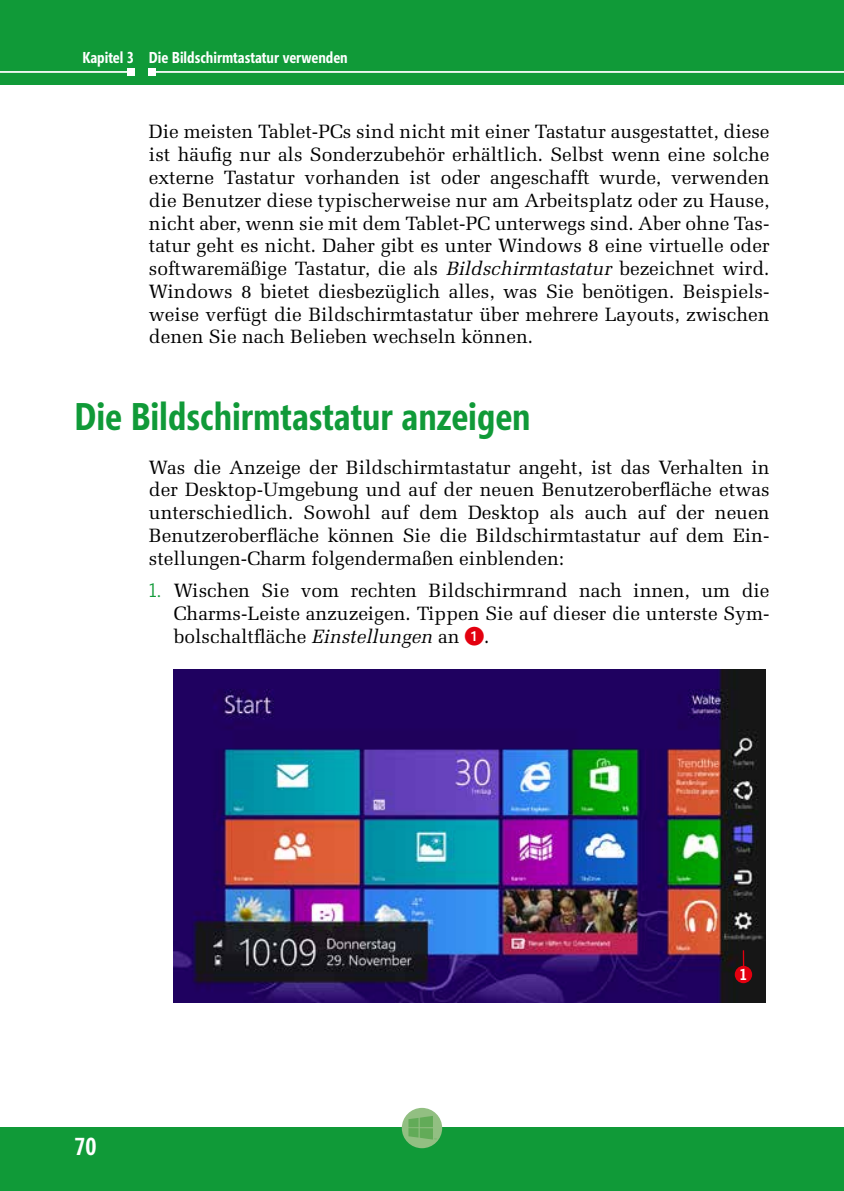
<style>
.page{position:relative;width:844px;height:1191px;background:#fff}
.page>*{position:absolute;margin:0;border:0;box-sizing:border-box;transform-origin:0 0}
.t1{font:700 38.5px "Segoe Condensed";color:#109a38}
.t2{font:700 24.5px "Segoe Condensed";color:#fff}
.t3{font:19.25px/22.8px "Melior";color:#000;text-align:justify}
.t4{font:700 15.75px "Segoe Condensed";color:#fff}
.s1{font-style:italic}
.s2{font-family:"Segoe Condensed";color:#109a38}
.s3{font-family:"European Pi One";color:#e3000f}
</style>
<div class="page">
<div style="left:0;top:0;width:843px;height:85px;background:#109a38"></div>
<div style="left:0;top:1127px;width:843px;height:64px;background:#109a38"></div>
<hr style="left:0;top:71px;width:130px;height:2px;background:#fff">
<div style="left:127px;top:68px;width:7px;height:7px;background:#fff"></div>
<hr style="left:152px;top:71px;width:691px;height:2px;background:#fff">
<div style="left:149px;top:68px;width:7px;height:7px;background:#fff"></div>
<div style="left:401px;top:1107px;width:41px;height:41px;background:#92bf82;border-radius:50%"></div>
<svg style="left:408px;top:1116px;width:28px;height:23px"></svg>
<img style="left:174px;top:670px;width:591px;height:332px">
<hr style="left:742px;top:950px;width:2px;height:21px;background:#e3000f">
<div style="left:734px;top:965px;width:18px;height:18px;background:#e3000f;border-radius:50%"></div>
<p class="t4" style="left:82px;top:48px;width:267px">Kapitel 3 Die Bildschirmtastatur verwenden</p>
<p class="t3" style="left:149px;top:121px;width:622px">Die meisten Tablet-PCs sind nicht mit einer Tastatur ausgestattet, diese ist häufig nur als Sonderzubehör erhältlich. Selbst wenn eine solche externe Tastatur vorhanden ist oder angeschafft wurde, verwenden die Benutzer diese typischerweise nur am Arbeitsplatz oder zu Hause, nicht aber, wenn sie mit dem Tablet-PC unterwegs sind. Aber ohne Tas&shy;tatur geht es nicht. Daher gibt es unter Windows 8 eine virtuelle oder softwaremäßige Tastatur, die als <span class="s1">Bildschirmtastatur</span> bezeichnet wird.<br>Windows 8 bietet diesbezüglich alles, was Sie benötigen. Beispiels&shy;weise verfügt die Bildschirmtastatur über mehrere Layouts, zwischen denen Sie nach Belieben wechseln können.</p>
<h1 class="t1" style="left:74px;top:394px;width:457px">Die Bildschirmtastatur anzeigen</h1>
<p class="t3" style="left:149px;top:456px;width:622px">Was die Anzeige der Bildschirmtastatur angeht, ist das Verhalten in der Desktop-Umgebung und auf der neuen Benutzeroberfläche etwas unterschiedlich. Sowohl auf dem Desktop als auch auf der neuen Benutzeroberfläche können Sie die Bildschirmtastatur auf dem Ein&shy;stellungen-Charm folgendermaßen einblenden:</p>
<p class="t3" style="left:174px;top:579px;width:597px;text-indent:-25px"><span class="s2">1.</span> Wischen Sie vom rechten Bildschirmrand nach innen, um die Charms-Leiste anzuzeigen. Tippen Sie auf dieser die unterste Sym&shy;bolschaltfläche <span class="s1">Einstellungen</span> an <span class="s3">1</span>.</p>
<p class="t2" style="left:74px;top:1132px;width:23px">70</p>
<p class="t4" style="left:739px;top:965px;width:9px">1</p>
</div>
